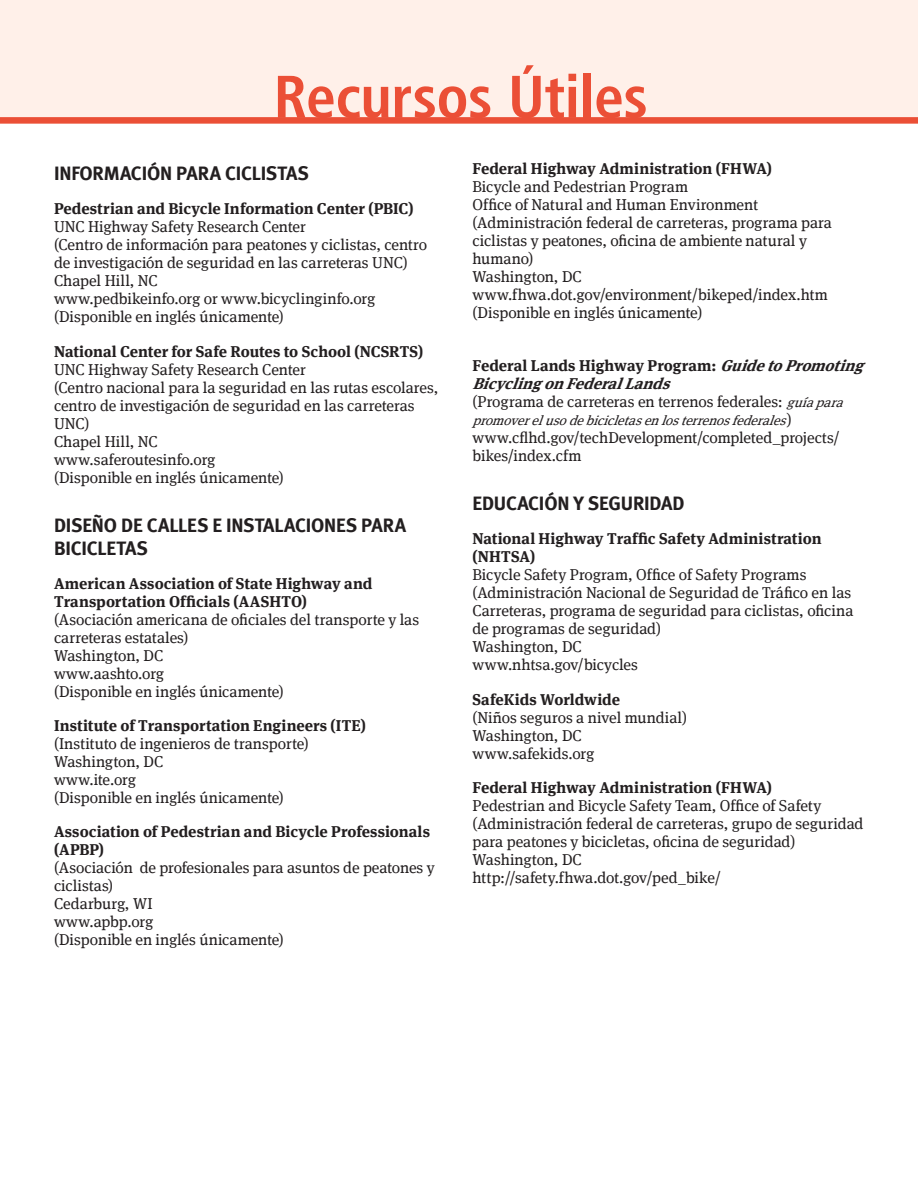
<style>
.page{position:relative;width:918px;height:1188px;background:#fff}
.page>*{position:absolute;margin:0;border:0;box-sizing:border-box;transform-origin:0 0}
.t1{font:700 condensed 60px "Frutiger LT Std";letter-spacing:-.01em;color:#eb4f36}
.Resource_Category{font:700 19.5px/22.5px "Meta";letter-spacing:-.01em;color:#231f20}
.Resource{font:15.75px/18px "Meta Serif";letter-spacing:-.005em;color:#231f20}
.Resource_Header{font:700 15.75px/18px "Meta Serif";letter-spacing:.005em;color:#231f20}
.Resource_Header-2{font:italic 700 15.75px/18px "Meta Serif";color:#231f20}
.Resource-2{font:italic 13.5px "Meta Serif";color:#231f20}
.s1{font-style:normal}
.s2{font-style:italic;font-size:13.5px}
.s3{font-style:normal;font-size:15.75px}
</style>
<div class="page">
<div style="left:0;top:0;width:918px;height:124px;background:#fff0e9"></div>
<div style="left:0;top:117px;width:918px;height:6px;background:#eb4f36"></div>
<p class="t1" style="left:274px;top:61px;width:376px">Recursos Útiles</p>
<p class="Resource_Category" style="left:54px;top:162px;width:257px">INFORMACIÓN PARA CICLISTAS</p>
<p class="Resource_Header" style="left:54px;top:199px;width:361px">Pedestrian and Bicycle Information Center (PBIC)</p>
<p class="Resource" style="left:54px;top:218px;width:253px">UNC Highway Safety Research Center</p>
<p class="Resource" style="left:54px;top:236px;width:375px">(Centro de información para peatones y ciclistas, centro de investigación de seguridad en las carreteras UNC)</p>
<p class="Resource" style="left:54px;top:272px;width:105px">Chapel Hill, NC</p>
<p class="Resource" style="left:54px;top:290px;width:323px">www.pedbikeinfo.org or www.bicyclinginfo.org</p>
<p class="Resource" style="left:54px;top:308px;width:231px">(Disponible en inglés únicamente)</p>
<p class="Resource_Header" style="left:54px;top:342px;width:371px">National Center for Safe Routes to School (NCSRTS)</p>
<p class="Resource" style="left:54px;top:360px;width:253px">UNC Highway Safety Research Center</p>
<p class="Resource" style="left:54px;top:378px;width:386px">(Centro nacional para la seguridad en las rutas escolares, centro de investigación de seguridad en las carreteras<br>UNC)</p>
<p class="Resource" style="left:54px;top:432px;width:105px">Chapel Hill, NC</p>
<p class="Resource" style="left:54px;top:450px;width:163px">www.saferoutesinfo.org</p>
<p class="Resource" style="left:54px;top:468px;width:231px">(Disponible en inglés únicamente)</p>
<p class="Resource_Category" style="left:54px;top:514px;width:354px">DISEÑO DE CALLES E INSTALACIONES PARA<br>BICICLETAS</p>
<p class="Resource_Header" style="left:54px;top:574px;width:320px">American Association of State Highway and<br>Transportation Officials (AASHTO)</p>
<p class="Resource" style="left:54px;top:610px;width:367px">(Asociación americana de oficiales del transporte y las carreteras estatales)</p>
<p class="Resource" style="left:54px;top:646px;width:111px">Washington, DC</p>
<p class="Resource" style="left:54px;top:664px;width:112px">www.aashto.org</p>
<p class="Resource" style="left:54px;top:682px;width:231px">(Disponible en inglés únicamente)</p>
<p class="Resource_Header" style="left:54px;top:716px;width:314px">Institute of Transportation Engineers (ITE)</p>
<p class="Resource" style="left:54px;top:734px;width:256px">(Instituto de ingenieros de transporte)</p>
<p class="Resource" style="left:54px;top:752px;width:111px">Washington, DC</p>
<p class="Resource" style="left:54px;top:770px;width:83px">www.ite.org</p>
<p class="Resource" style="left:54px;top:788px;width:231px">(Disponible en inglés únicamente)</p>
<p class="Resource_Header" style="left:54px;top:822px;width:378px">Association of Pedestrian and Bicycle Professionals (APBP)</p>
<p class="Resource" style="left:54px;top:859px;width:382px">(Asociación de profesionales para asuntos de peatones y ciclistas)</p>
<p class="Resource" style="left:54px;top:895px;width:100px">Cedarburg, WI</p>
<p class="Resource" style="left:54px;top:913px;width:101px">www.apbp.org</p>
<p class="Resource" style="left:54px;top:931px;width:231px">(Disponible en inglés únicamente)</p>
<p class="Resource_Header" style="left:472px;top:160px;width:301px">Federal Highway Administration (FHWA)</p>
<p class="Resource" style="left:472px;top:178px;width:217px">Bicycle and Pedestrian Program</p>
<p class="Resource" style="left:472px;top:196px;width:287px">Office of Natural and Human Environment</p>
<p class="Resource" style="left:472px;top:214px;width:361px">(Administración federal de carreteras, programa para ciclistas y peatones, oficina de ambiente natural y humano)</p>
<p class="Resource" style="left:472px;top:268px;width:111px">Washington, DC</p>
<p class="Resource" style="left:472px;top:286px;width:357px">www.fhwa.dot.gov/environment/bikeped/index.htm</p>
<p class="Resource" style="left:472px;top:304px;width:231px">(Disponible en inglés únicamente)</p>
<p class="Resource_Header-2" style="left:472px;top:356px;width:398px"><span class="s1">Federal Lands Highway Program:</span> GuidetoPromoting<br>BicyclingonFederalLands</p>
<p class="Resource" style="left:472px;top:392px;width:377px">(Programa de carreteras en terrenos federales: <span class="s2">guíapara</span></p>
<p class="Resource-2" style="left:473px;top:412px;width:321px">promoverelusodebicicletasenlosterrenosfederales<span class="s3">)</span></p>
<p class="Resource" style="left:472px;top:428px;width:369px">www.cflhd.gov/techDevelopment/completed_projects/ bikes/index.cfm</p>
<p class="Resource_Category" style="left:472px;top:492px;width:213px">EDUCACIÓN Y SEGURIDAD</p>
<p class="Resource_Header" style="left:472px;top:529px;width:351px">National Highway Traffic Safety Administration (NHTSA)</p>
<p class="Resource" style="left:472px;top:566px;width:336px">Bicycle Safety Program, Office of Safety Programs</p>
<p class="Resource" style="left:472px;top:584px;width:382px">(Administración Nacional de Seguridad de Tráfico en las<br>Carreteras, programa de seguridad para ciclistas, oficina de programas de seguridad)</p>
<p class="Resource" style="left:472px;top:638px;width:111px">Washington, DC</p>
<p class="Resource" style="left:472px;top:656px;width:167px">www.nhtsa.gov/bicycles</p>
<p class="Resource_Header" style="left:472px;top:690px;width:149px">SafeKids Worldwide</p>
<p class="Resource" style="left:472px;top:708px;width:216px">(Niños seguros a nivel mundial)</p>
<p class="Resource" style="left:472px;top:726px;width:111px">Washington, DC</p>
<p class="Resource" style="left:472px;top:744px;width:123px">www.safekids.org</p>
<p class="Resource_Header" style="left:472px;top:778px;width:301px">Federal Highway Administration (FHWA)</p>
<p class="Resource" style="left:472px;top:796px;width:350px">Pedestrian and Bicycle Safety Team, Office of Safety</p>
<p class="Resource" style="left:472px;top:814px;width:393px">(Administración federal de carreteras, grupo de seguridad para peatones y bicicletas, oficina de seguridad)</p>
<p class="Resource" style="left:472px;top:850px;width:111px">Washington, DC</p>
<p class="Resource" style="left:472px;top:868px;width:250px">http://safety.fhwa.dot.gov/ped_bike/</p>
</div>
